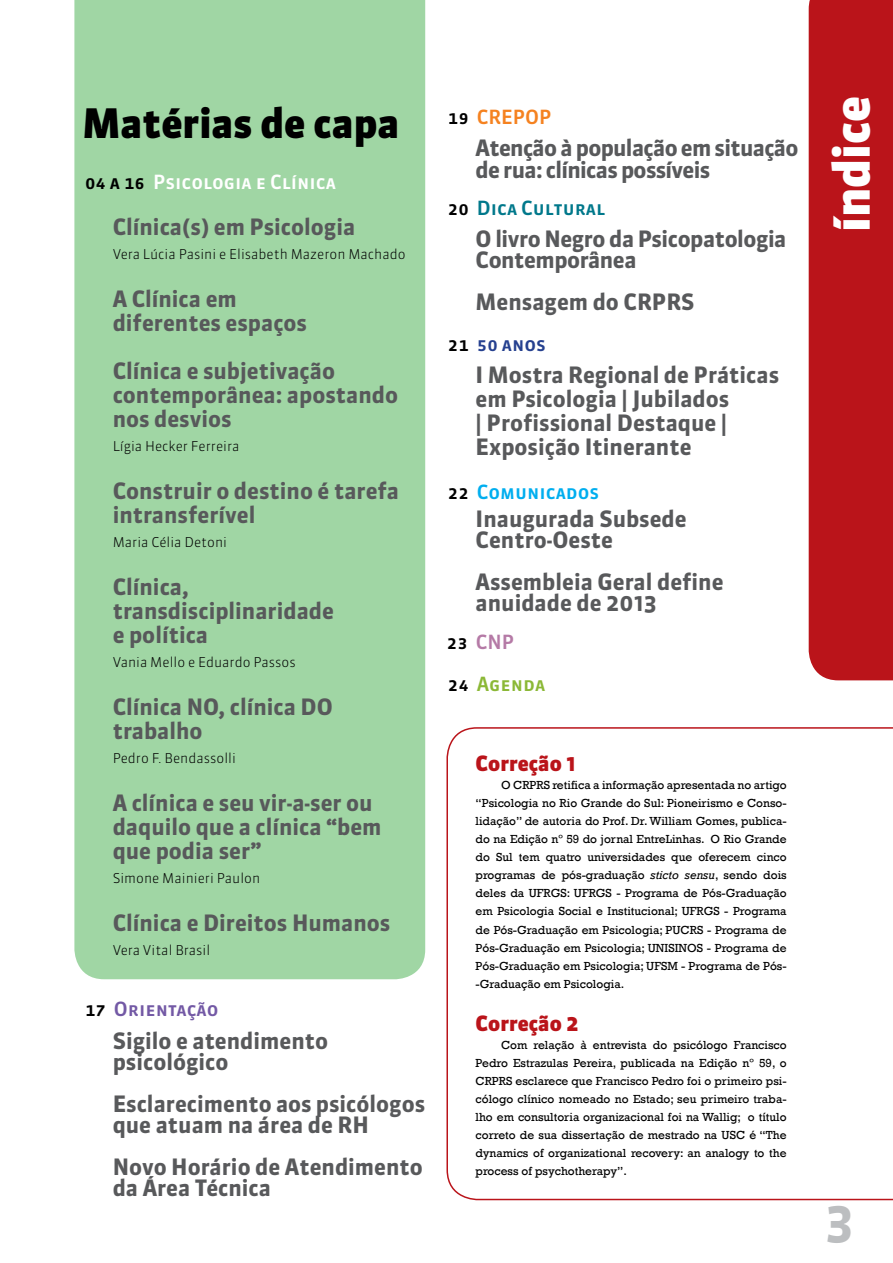
<style>
.page{position:relative;width:893px;height:1263px;background:#fff}
.page>*{position:absolute;margin:0;border:0;box-sizing:border-box;transform-origin:0 0}
.t1{font:900 49.5px "Sanuk";color:#fff}
.t2{font:700 49.5px "Sanuk";color:#bcbec0}
.t3{font:900 40.5px "Sanuk";color:#000}
.t4{font:700 22.5px/24px "Sanuk";color:#58595b}
.t5{font:700 22.5px/22.5px "Sanuk";letter-spacing:-.03em;color:#58595b}
.t6{font:700 22.5px/21px "Sanuk";letter-spacing:-.02em;color:#58595b}
.t7{font:900 21px "Sanuk";color:#ba141a}
.t8{font:19.5px "Sanuk Medium SC";color:#fff}
.t9{font:19.5px "Sanuk Medium SC";color:#00788b}
.t10{font:19.5px "Sanuk Medium SC";color:#00aeef}
.t11{font:19.5px "Sanuk Medium SC";color:#7359a5}
.t12{font:19.5px "Sanuk Medium SC";color:#f58220}
.t13{font:19.5px "Sanuk Medium SC";color:#25408f}
.t14{font:19.5px "Sanuk Medium SC";color:#8bb836}
.t15{font:19.5px "Sanuk Medium SC";color:#b57aa6}
.t16{font:300 13.5px "Sanuk";color:#000}
.t17{font:12px/18px "Rockwell";color:#000;text-align:justify}
.s1{color:#000}
.s2{font-style:italic}
</style>
<div class="page">
<div style="left:809px;top:0;width:84px;height:680px;background:#ba141a"></div>
<div style="left:74px;top:0;width:351px;height:979px;background:#a0d6a4"></div>
<svg style="left:446px;top:727px;width:447px;height:473px"></svg>
<h2 class="t3" style="left:83px;top:98px;width:318px">Matérias de capa</h2>
<h3 class="t8" style="left:85px;top:170px;width:252px"><span class="s1">04 a 16</span> Psicologia e Clínica</h3>
<h3 class="t4" style="left:113px;top:215px;width:244px">Clínica(s) em Psicologia</h3>
<p class="t16" style="left:113px;top:246px;width:295px">Vera Lúcia Pasini e Elisabeth Mazeron Machado</p>
<h3 class="t4" style="left:113px;top:287px;width:196px">A Clínica em diferentes espaços</h3>
<h3 class="t4" style="left:113px;top:359px;width:287px">Clínica e subjetivação contemporânea: apostando nos desvios</h3>
<p class="t16" style="left:113px;top:438px;width:128px">Lígia Hecker Ferreira</p>
<h3 class="t4" style="left:113px;top:479px;width:288px">Construir o destino é tarefa intransferível</h3>
<p class="t16" style="left:113px;top:534px;width:116px">Maria Célia Detoni</p>
<h3 class="t4" style="left:113px;top:575px;width:223px">Clínica, transdisciplinaridade e política</h3>
<p class="t16" style="left:113px;top:654px;width:184px">Vania Mello e Eduardo Passos</p>
<h3 class="t4" style="left:113px;top:695px;width:222px">Clínica NO, clínica DO trabalho</h3>
<p class="t16" style="left:113px;top:750px;width:125px">Pedro F. Bendassolli</p>
<h3 class="t4" style="left:113px;top:791px;width:270px">A clínica e seu vir-a-ser ou daquilo que a clínica “bem que podia ser”</h3>
<p class="t16" style="left:113px;top:870px;width:149px">Simone Mainieri Paulon</p>
<h3 class="t4" style="left:113px;top:911px;width:279px">Clínica e Direitos Humanos</h3>
<p class="t16" style="left:113px;top:942px;width:99px">Vera Vital Brasil</p>
<h3 class="t11" style="left:85px;top:997px;width:135px"><span class="s1">17</span> Orientação</h3>
<h3 class="t4" style="left:113px;top:1030px;width:217px;line-height:21px">Sigilo e atendimento psicológico</h3>
<h3 class="t4" style="left:113px;top:1093px;width:314px;line-height:21px">Esclarecimento aos psicólogos que atuam na área de RH</h3>
<h3 class="t4" style="left:113px;top:1156px;width:312px;line-height:21px">Novo Horário de Atendimento da Área Técnica</h3>
<h3 class="t12" style="left:448px;top:104px;width:105px"><span class="s1">19</span> CREPOP</h3>
<h3 class="t5" style="left:476px;top:136px;width:324px">Atenção à população em situação de rua: clínicas possíveis</h3>
<h3 class="t9" style="left:448px;top:196px;width:159px"><span class="s1">20</span> Dica Cultural</h3>
<h3 class="t6" style="left:476px;top:229px;width:312px">O livro Negro da Psicopatologia<br>Contemporânea</h3>
<h3 class="t4" style="left:476px;top:290px;width:220px">Mensagem do CRPRS</h3>
<h3 class="t13" style="left:448px;top:332px;width:99px"><span class="s1">21</span> 50 anos</h3>
<h3 class="t4" style="left:476px;top:363px;width:305px">I Mostra Regional de Práticas em Psicologia | Jubilados<br>| Profissional Destaque |<br>Exposição Itinerante</h3>
<h3 class="t10" style="left:448px;top:480px;width:153px"><span class="s1">22</span> Comunicados</h3>
<h3 class="t4" style="left:476px;top:508px;width:213px;line-height:21px">Inaugurada Subsede<br>Centro-Oeste</h3>
<h3 class="t4" style="left:476px;top:571px;width:249px;line-height:21px">Assembleia Geral define anuidade de 2013</h3>
<h3 class="t15" style="left:447px;top:630px;width:69px"><span class="s1">23</span> CNP</h3>
<h3 class="t14" style="left:448px;top:672px;width:99px"><span class="s1">24</span> Agenda</h3>
<h3 class="t7" style="left:476px;top:751px;width:102px">Correção 1</h3>
<p class="t17" style="left:476px;top:777px;width:313px;text-indent:26px">O CRPRS retifica a informação apresentada no artigo “Psicologia no Rio Grande do Sul: Pioneirismo e Conso&shy;lidação” de autoria do Prof. Dr. William Gomes, publica&shy;do na Edição nº 59 do jornal EntreLinhas. O Rio Grande do Sul tem quatro universidades que oferecem cinco programas de pós-graduação <span class="s2">sticto sensu</span>, sendo dois deles da UFRGS: UFRGS - Programa de Pós-Graduação em Psicologia Social e Institucional; UFRGS - Programa de Pós-Graduação em Psicologia; PUCRS - Programa de Pós-Graduação em Psicologia; UNISINOS - Programa de Pós-Graduação em Psicologia; UFSM - Programa de Pós--Graduação em Psicologia.</p>
<h3 class="t7" style="left:476px;top:1010px;width:105px">Correção 2</h3>
<p class="t17" style="left:476px;top:1036px;width:313px;text-indent:26px">Com relação à entrevista do psicólogo Francisco Pedro Estrazulas Pereira, publicada na Edição nº 59, o CRPRS esclarece que Francisco Pedro foi o primeiro psi&shy;cólogo clínico nomeado no Estado; seu primeiro traba&shy;lho em consultoria organizacional foi na Wallig; o título correto de sua dissertação de mestrado na USC é “The dynamics of organizational recovery: an analogy to the process of psychotherapy”.</p>
<h1 class="t1" style="left:821px;top:232px;width:138px;rotate:-90deg">índice</h1>
<h1 class="t2" style="left:825px;top:1190px;width:31px">3</h1>
</div>
